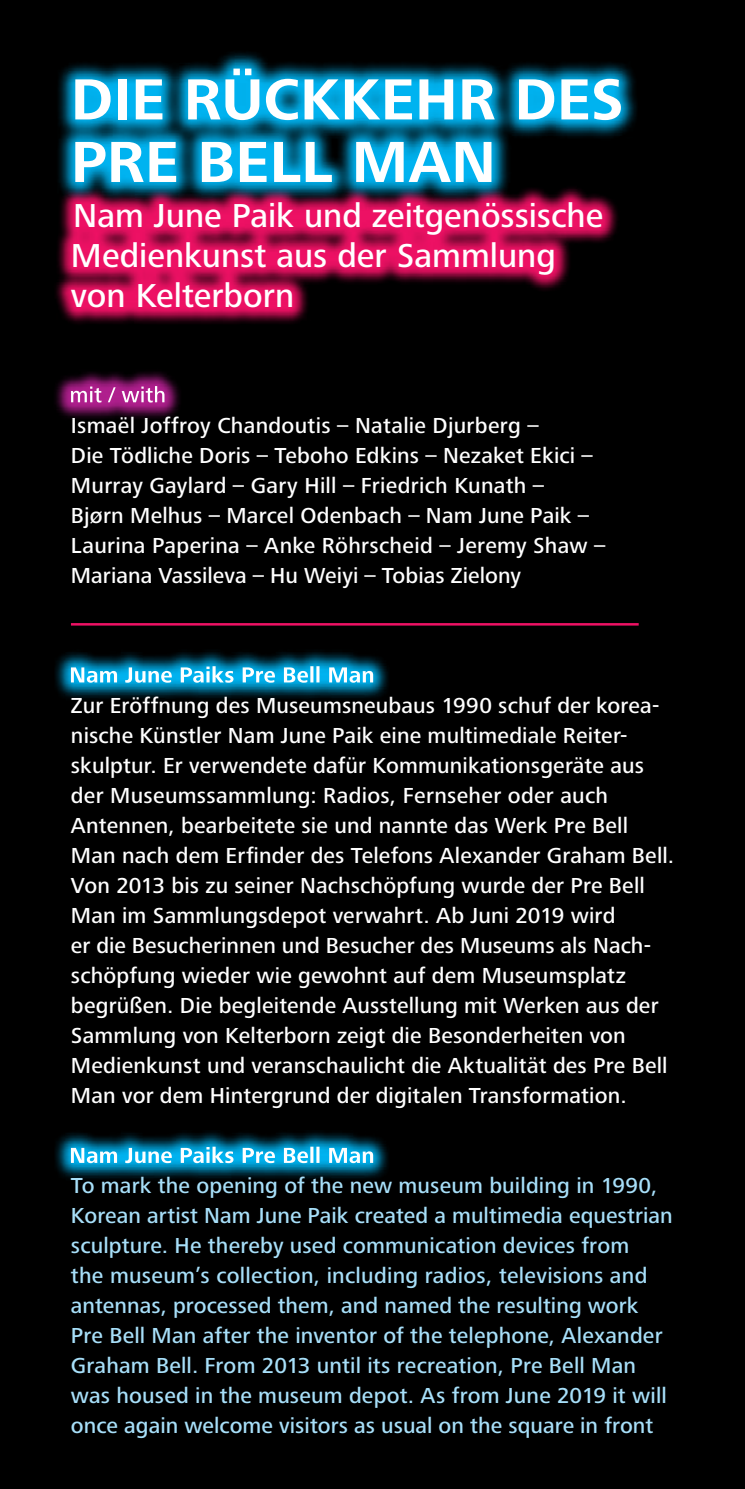
<style>
.page{position:relative;width:745px;height:1489px;background:#fff}
.page>*{position:absolute;margin:0;border:0;box-sizing:border-box;transform-origin:0 0}
.t1{font:700 60px/62.5px "Frutiger Next Pro";letter-spacing:.005em;color:#fff}
.t2{font:500 34.25px/40px "Frutiger Next Pro";color:#fff}
.t3{font:500 22.5px/30px "Frutiger Next Pro";letter-spacing:.01em;color:#fff}
.t4{font:500 22.5px/30px "Frutiger Next Pro";letter-spacing:.005em;color:#a7dff9}
</style>
<div class="page">
<div style="left:0;top:0;width:744px;height:1488px;background:#000"></div>
<hr style="left:71px;top:623px;width:567px;height:2px;background:#ed1164">
<svg style="left:55px;top:372px;width:125px;height:47px"></svg>
<svg style="left:71px;top:386px;width:93px;height:16px"></svg>
<svg style="left:55px;top:652px;width:333px;height:47px"></svg>
<svg style="left:71px;top:666px;width:302px;height:16px;background:#5bc5e9"></svg>
<svg style="left:55px;top:1132px;width:333px;height:47px"></svg>
<svg style="left:71px;top:1146px;width:302px;height:17px;background:#58c3e7"></svg>
<svg style="left:56px;top:201px;width:562px;height:123px"></svg>
<svg style="left:58px;top:52px;width:579px;height:149px"></svg>
<h1 class="t1" style="left:71px;top:68px;width:554px">DIE RÜCKKEHR DES<br>PRE BELL MAN</h1>
<h2 class="t2" style="left:71px;top:195px;width:533px">Nam June Paik und zeitgenössische<br>Medienkunst aus der Sammlung von Kelterborn</h2>
<p class="t3" style="left:71px;top:410px;width:535px">Ismaël Joffroy Chandoutis – Natalie Djurberg –<br>Die Tödliche Doris – Teboho Edkins – Nezaket Ekici – Murray Gaylard – Gary Hill – Friedrich Kunath –<br>Bjørn Melhus – Marcel Odenbach – Nam June Paik – Laurina Paperina – Anke Röhrscheid – Jeremy Shaw – Mariana Vassileva – Hu Weiyi – Tobias Zielony</p>
<p class="t3" style="left:71px;top:690px;width:604px">Zur Eröffnung des Museumsneubaus 1990 schuf der korea&shy;nische Künstler Nam June Paik eine multimediale Reiter&shy;skulptur. Er verwendete dafür Kommunikationsgeräte aus der Museumssammlung: Radios, Fernseher oder auch Antennen, bearbeitete sie und nannte das Werk Pre Bell Man nach dem Erfinder des Telefons Alexander Graham Bell.<br>Von 2013 bis zu seiner Nachschöpfung wurde der Pre Bell Man im Sammlungsdepot verwahrt. Ab Juni 2019 wird<br>er die Besucherinnen und Besucher des Museums als Nach&shy;schöpfung wieder wie gewohnt auf dem Museumsplatz begrüßen. Die begleitende Ausstellung mit Werken aus der Sammlung von Kelterborn zeigt die Besonderheiten von Medienkunst und veranschaulicht die Aktualität des Pre Bell Man vor dem Hintergrund der digitalen Transformation.</p>
<p class="t4" style="left:71px;top:1170px;width:603px">To mark the opening of the new museum building in 1990, Korean artist Nam June Paik created a multimedia equestrian sculpture. He thereby used communication devices from<br>the museum’s collection, including radios, televisions and antennas, processed them, and named the resulting work Pre Bell Man after the inventor of the telephone, Alexander Graham Bell. From 2013 until its recreation, Pre Bell Man was housed in the museum depot. As from June 2019 it will once again welcome visitors as usual on the square in front</p>
</div>
